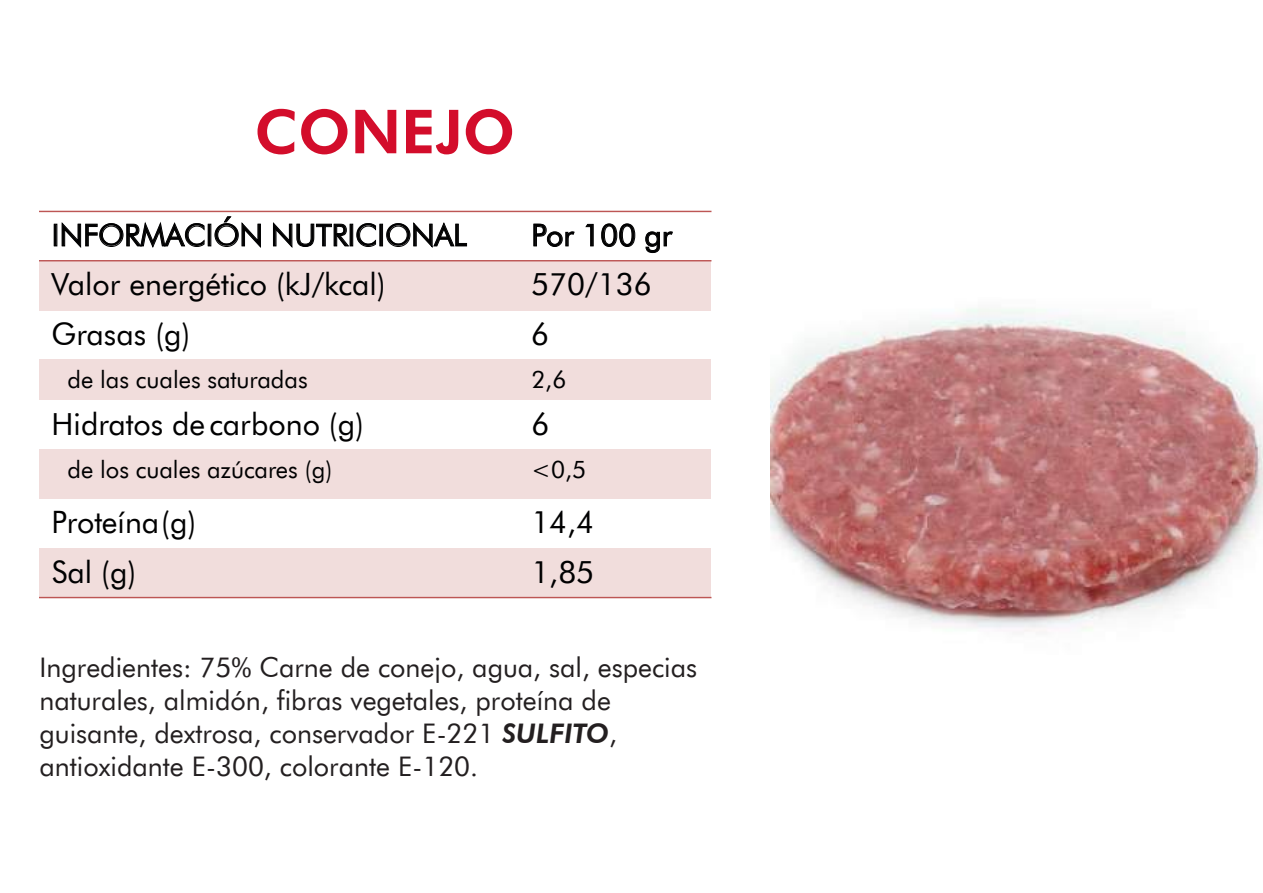
<style>
.page{position:relative;width:1263px;height:893px;background:#fff}
.page>*{position:absolute;margin:0;border:0;box-sizing:border-box;transform-origin:0 0}
.t1{font:800 60.75px "Futura BT";color:#d30d2b}
.t2{font:30.45px "Futura BT";color:#000001}
.t3{font:27px/33px "Futura BT";color:#231f20}
.t4{font:23.7px "Futura BT";color:#000001}
.s1{font-weight:800;font-style:italic}
</style>
<div class="page">
<div style="left:39px;top:261px;width:480px;height:49px;background:#f1dddc"></div>
<div style="left:519px;top:261px;width:192px;height:49px;background:#f1dddc"></div>
<div style="left:39px;top:360px;width:480px;height:40px;background:#f1dddc"></div>
<div style="left:519px;top:360px;width:192px;height:40px;background:#f1dddc"></div>
<div style="left:39px;top:449px;width:480px;height:50px;background:#f1dddc"></div>
<div style="left:519px;top:449px;width:192px;height:50px;background:#f1dddc"></div>
<div style="left:39px;top:548px;width:480px;height:50px;background:#f1dddc"></div>
<div style="left:519px;top:548px;width:192px;height:50px;background:#f1dddc"></div>
<hr style="left:39px;top:260px;width:672px;height:1px;background:#bd5654">
<hr style="left:39px;top:211px;width:672px;height:1px;background:#bd5654">
<hr style="left:39px;top:597px;width:672px;height:1px;background:#bd5654">
<div style="left:54px;top:224px;width:3px;height:22px;border:1px solid #000001"></div>
<svg style="left:61px;top:221px;width:144px;height:27px"></svg>
<div style="left:208px;top:224px;width:3px;height:22px;border:1px solid #000001"></div>
<svg style="left:214px;top:216px;width:47px;height:32px"></svg>
<svg style="left:273px;top:222px;width:77px;height:26px"></svg>
<svg style="left:356px;top:223px;width:21px;height:24px"></svg>
<div style="left:380px;top:224px;width:3px;height:22px;border:1px solid #000001"></div>
<svg style="left:386px;top:222px;width:81px;height:26px"></svg>
<svg style="left:533px;top:223px;width:42px;height:24px"></svg>
<svg style="left:585px;top:224px;width:9px;height:23px"></svg>
<svg style="left:601px;top:223px;width:34px;height:24px"></svg>
<svg style="left:645px;top:231px;width:28px;height:22px"></svg>
<img style="left:771px;top:308px;width:492px;height:324px">
<h1 class="t1" style="left:255px;top:95px;width:262px">CONEJO</h1>
<p class="t2" style="left:52px;top:217px;width:417px">INFORMACIÓN NUTRICIONAL</p>
<p class="t2" style="left:531px;top:217px;width:143px">Por 100 gr</p>
<p class="t2" style="left:52px;top:266px;width:335px">Valor energético (kJ/kcal)</p>
<p class="t2" style="left:531px;top:266px;width:122px">570/136</p>
<p class="t2" style="left:52px;top:315px;width:140px">Grasas (g)</p>
<p class="t2" style="left:531px;top:315px;width:19px">6</p>
<p class="t4" style="left:68px;top:365px;width:242px">de las cuales saturadas</p>
<p class="t4" style="left:531px;top:365px;width:37px">2,6</p>
<p class="t2" style="left:52px;top:405px;width:314px">Hidratos de carbono (g)</p>
<p class="t2" style="left:531px;top:405px;width:19px">6</p>
<p class="t4" style="left:68px;top:455px;width:266px">de los cuales azúcares (g)</p>
<p class="t4" style="left:531px;top:455px;width:56px">&lt;0,5</p>
<p class="t2" style="left:52px;top:504px;width:146px">Proteína(g)</p>
<p class="t2" style="left:531px;top:504px;width:64px">14,4</p>
<p class="t2" style="left:52px;top:553px;width:86px">Sal (g)</p>
<p class="t2" style="left:531px;top:553px;width:64px">1,85</p>
<p class="t3" style="left:39px;top:651px;width:659px">Ingredientes: 75% Carne de conejo, agua, sal, especias naturales, almidón, fibras vegetales, proteína de guisante, dextrosa, conservador E-221 <span class="s1">SULFITO</span>, antioxidante E-300, colorante E-120.</p>
</div>
